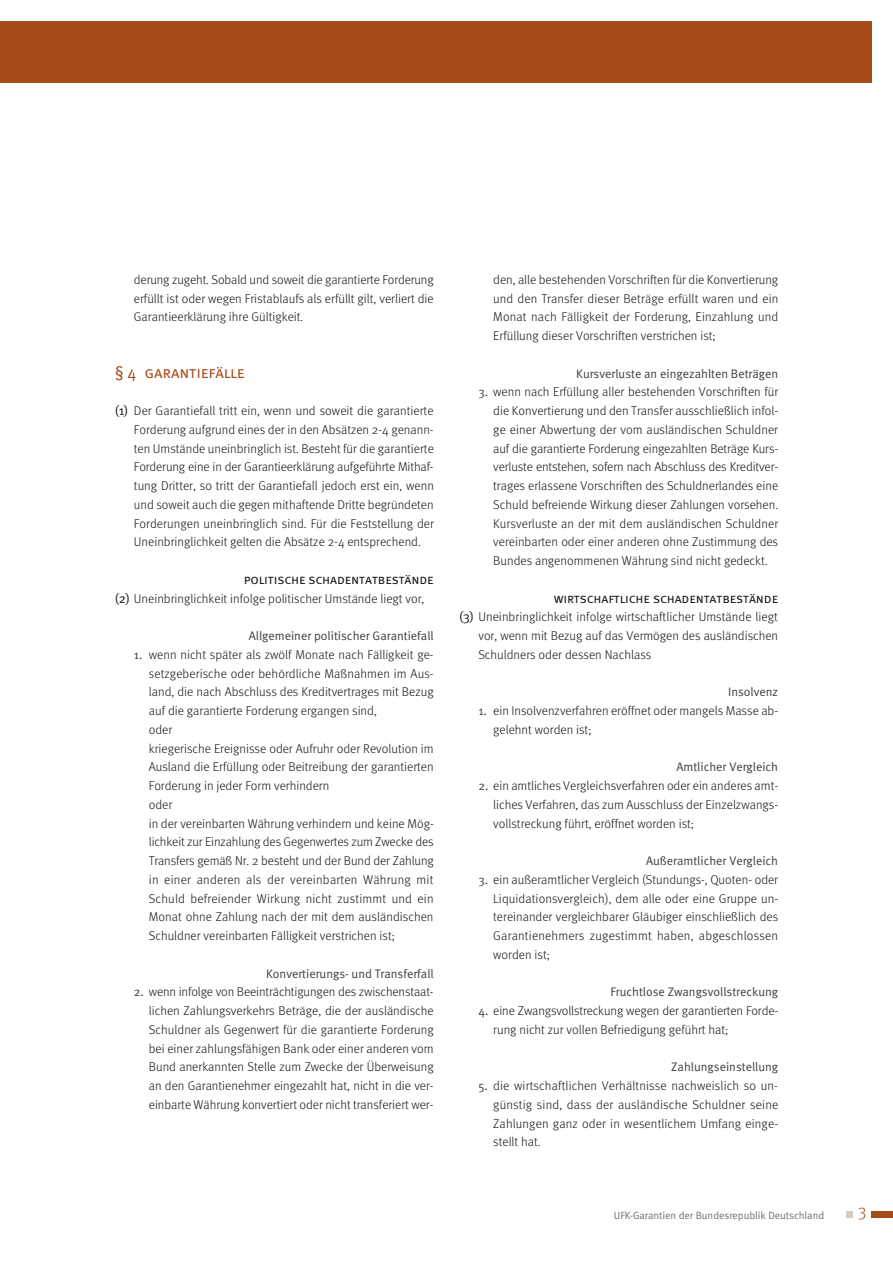
<style>
.page{position:relative;width:893px;height:1263px;background:#fff}
.page>*{position:absolute;margin:0;border:0;box-sizing:border-box;transform-origin:0 0}
.t1{font:17.25px "Meta Light LF";color:#a64a17}
.t2{font:16.5px "Meta Normal Caps";letter-spacing:-.01em;color:#a64a17}
.t3{font:13.5px "Meta Normal Caps";letter-spacing:-.01em;color:#141415}
.t4{font:300 12.75px/18.8px "Meta";color:#141415;text-align:justify}
.t5{font:12.3px "Meta Normal";color:#403f3f}
.t6{font:10.5px "Meta Normal";letter-spacing:-.005em;color:#747067}
.s1{font-family:"Meta Normal Caps";font-weight:400;font-size:13.2px}
.s2{font-family:"Meta Normal";font-weight:400;font-size:12.3px;color:#403f3f}
</style>
<div class="page">
<div style="left:872px;top:1211px;width:21px;height:7px;background:#a64a17"></div>
<div style="left:846px;top:1211px;width:7px;height:7px;background:#d4cec2"></div>
<div style="left:0;top:21px;width:872px;height:62px;background:#a64a17"></div>
<p class="t4" style="left:134px;top:270px;width:301px">derung zugeht. Sobald und soweit die garantierte Forderung erfüllt ist oder wegen Fristablaufs als erfüllt gilt, verliert die Garantieerklärung ihre Gültigkeit.</p>
<p class="t2" style="left:115px;top:362px;width:131px">§ 4 garantiefälle</p>
<p class="t4" style="left:134px;top:401px;width:302px;text-indent:-19px"><span class="s1">(1)</span> Der Garantiefall tritt ein, wenn und soweit die garantierte Forderung aufgrund eines der in den Absätzen 2-4 genann&shy;ten Umstände uneinbringlich ist. Besteht für die garantierte Forderung eine in der Garantieerklärung aufgeführte Mithaf&shy;tung Dritter, so tritt der Garantiefall jedoch erst ein, wenn und soweit auch die gegen mithaftende Dritte begründeten Forderungen uneinbringlich sind. Für die Feststellung der Uneinbringlichkeit gelten die Absätze 2-4 entsprechend.</p>
<p class="t3" style="left:244px;top:571px;width:191px">politische schadentatbestände</p>
<p class="t4" style="left:115px;top:589px;width:311px"><span class="s1">(2)</span> Uneinbringlichkeit infolge politischer Umstände liegt vor,</p>
<p class="t5" style="left:249px;top:629px;width:187px">Allgemeiner politischer Garantiefall</p>
<p class="t4" style="left:149px;top:645px;width:286px;text-align:left;text-indent:-15px"><span class="s2">1.</span> wenn nicht später als zwölf Monate nach Fälligkeit ge-- setzgeberische oder behördliche Maßnahmen im Aus&shy;land, die nach Abschluss des Kreditvertrages mit Bezug auf die garantierte Forderung ergangen sind,<br>oder<br>kriegerische Ereignisse oder Aufruhr oder Revolution im Ausland die Erfüllung oder Beitreibung der garantierten Forderung in jeder Form verhindern<br>oder<br>in der vereinbarten Währung verhindern und keine Mög&shy;lichkeit zur Einzahlung des Gegenwertes zum Zwecke des Transfers gemäß Nr. 2 besteht und der Bund der Zahlung in einer anderen als der vereinbarten Währung mit Schuld befreiender Wirkung nicht zustimmt und ein Monat ohne Zahlung nach der mit dem ausländischen Schuldner vereinbarten Fälligkeit verstrichen ist;</p>
<p class="t5" style="left:266px;top:966px;width:169px">Konvertierungs- und Transferfall</p>
<p class="t4" style="left:149px;top:982px;width:287px;text-indent:-15px"><span class="s2">2.</span> wenn infolge von Beeinträchtigungen des zwischenstaat&shy;lichen Zahlungsverkehrs Beträge, die der ausländische Schuldner als Gegenwert für die garantierte Forderung bei einer zahlungsfähigen Bank oder einer anderen vom Bund anerkannten Stelle zum Zwecke der Überweisung an den Garantienehmer eingezahlt hat, nicht in die ver&shy;einbarte Währung konvertiert oder nicht transferiert wer-</p>
<p class="t4" style="left:493px;top:270px;width:287px">den, alle bestehenden Vorschriften für die Konvertierung und den Transfer dieser Beträge erfüllt waren und ein Monat nach Fälligkeit der Forderung, Einzahlung und Erfüllung dieser Vorschriften verstrichen ist;</p>
<p class="t5" style="left:576px;top:366px;width:203px">Kursverluste an eingezahlten Beträgen</p>
<p class="t4" style="left:493px;top:382px;width:286px;text-indent:-15px"><span class="s2">3.</span> wenn nach Erfüllung aller bestehenden Vorschriften für die Konvertierung und den Transfer ausschließlich infol&shy;ge einer Abwertung der vom ausländischen Schuldner auf die garantierte Forderung eingezahlten Beträge Kurs&shy;verluste entstehen, sofern nach Abschluss des Kreditver&shy;trages erlassene Vorschriften des Schuldnerlandes eine Schuld befreiende Wirkung dieser Zahlungen vorsehen.<br>Kursverluste an der mit dem ausländischen Schuldner vereinbarten oder einer anderen ohne Zustimmung des Bundes angenommenen Währung sind nicht gedeckt.</p>
<p class="t3" style="left:554px;top:590px;width:225px">wirtschaftliche schadentatbestände</p>
<p class="t4" style="left:478px;top:607px;width:301px;text-indent:-19px"><span class="s1">(3)</span> Uneinbringlichkeit infolge wirtschaftlicher Umstände liegt vor, wenn mit Bezug auf das Vermögen des ausländischen Schuldners oder dessen Nachlass</p>
<p class="t5" style="left:728px;top:685px;width:52px">Insolvenz</p>
<p class="t4" style="left:493px;top:701px;width:284px;text-indent:-15px"><span class="s2">1.</span> ein Insolvenzverfahren eröffnet oder mangels Masse ab-- gelehnt worden ist;</p>
<p class="t5" style="left:676px;top:760px;width:103px">Amtlicher Vergleich</p>
<p class="t4" style="left:493px;top:776px;width:286px;text-indent:-15px"><span class="s2">2.</span> ein amtliches Vergleichsverfahren oder ein anderes amt&shy;liches Verfahren, das zum Ausschluss der Einzelzwangs&shy;vollstreckung führt, eröffnet worden ist;</p>
<p class="t5" style="left:646px;top:854px;width:134px">Außeramtlicher Vergleich</p>
<p class="t4" style="left:493px;top:870px;width:286px;text-align:left;text-indent:-15px"><span class="s2">3.</span> ein außeramtlicher Vergleich (Stundungs-, Quoten- oder Liquidationsvergleich), dem alle oder eine Gruppe un-- tereinander vergleichbarer Gläubiger einschließlich des Garantienehmers zugestimmt haben, abgeschlossen worden ist;</p>
<p class="t5" style="left:610px;top:985px;width:169px">Fruchtlose Zwangsvollstreckung</p>
<p class="t4" style="left:493px;top:1001px;width:285px;text-indent:-15px"><span class="s2">4.</span> eine Zwangsvollstreckung wegen der garantierten Forde&shy;rung nicht zur vollen Befriedigung geführt hat;</p>
<p class="t5" style="left:671px;top:1060px;width:108px">Zahlungseinstellung</p>
<p class="t4" style="left:493px;top:1076px;width:286px;text-align:left;text-indent:-15px"><span class="s2">5.</span> die wirtschaftlichen Verhältnisse nachweislich so un-- günstig sind, dass der ausländische Schuldner seine Zahlungen ganz oder in wesentlichem Umfang einge&shy;stellt hat.</p>
<p class="t6" style="left:614px;top:1209px;width:212px">UFK-Garantien der Bundesrepublik Deutschland</p>
<h1 class="t1" style="left:858px;top:1203px;width:10px">3</h1>
</div>
